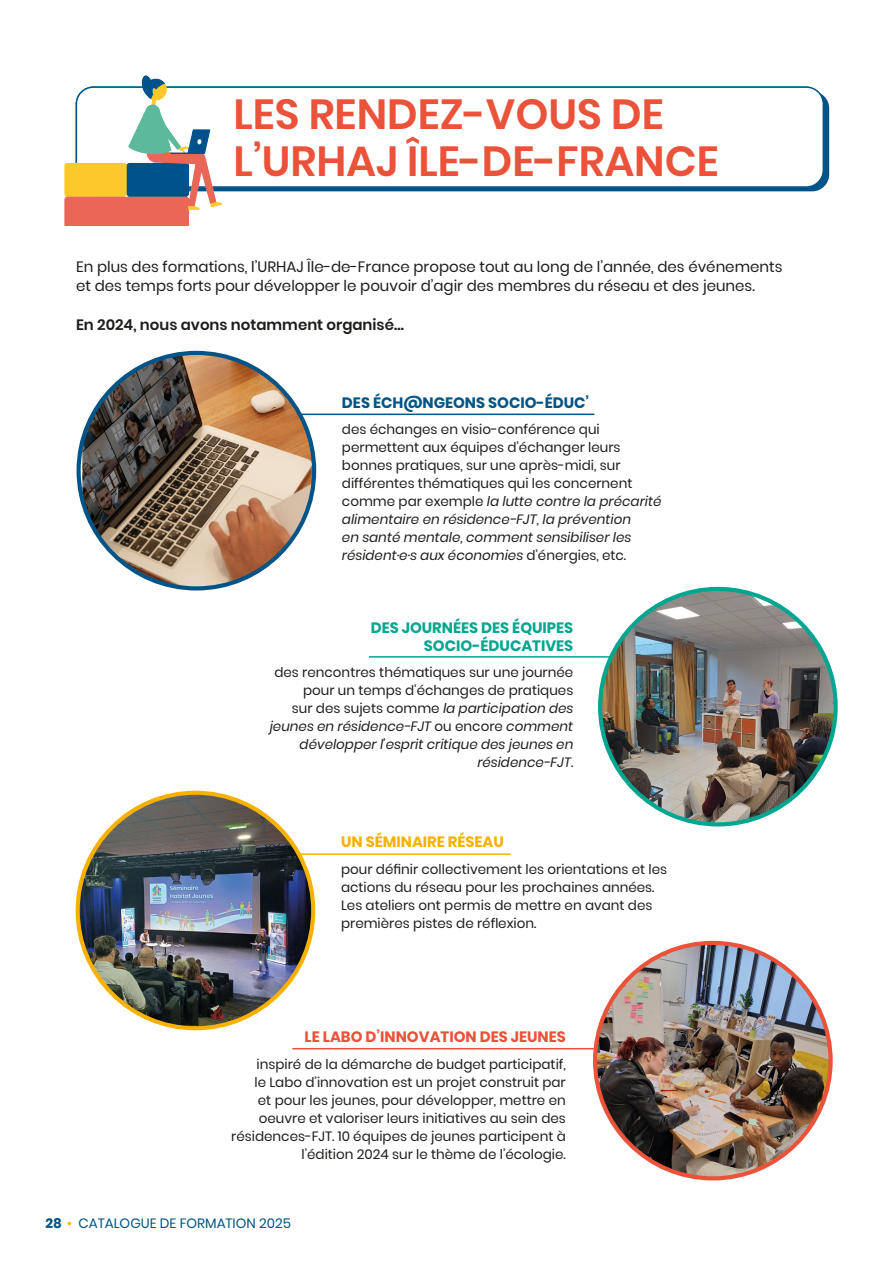
<style>
.page{position:relative;width:893px;height:1263px;background:#fff}
.page>*{position:absolute;margin:0;border:0;box-sizing:border-box;transform-origin:0 0}
.TITRE{font:600 42px/46.5px "Poppins";color:#ea523a}
.t1{font:15px/19.5px "Poppins";color:#1d1d1b}
.t2{font:700 15px/18px "Poppins";color:#00a68f;text-align:right}
.t3{font:600 15px "Poppins";color:#1d1d1b}
.t4{font:700 15px "Poppins";color:#ea523a}
.t5{font:700 15px "Poppins";color:#005487}
.t6{font:700 15px "Poppins";color:#f9b100}
.t7{font:13.5px/18px "Poppins";color:#1d1d1b}
.t8{font:italic 13.5px/18px "Poppins";color:#1d1d1b;text-align:right}
.t9{font:13.5px "Poppins";color:#005487}
.s1{font-style:italic}
.s2{font-style:normal}
.s3{font-weight:700}
.s4{color:#f9b100}
</style>
<div class="page">
<img style="left:78px;top:793px;width:235px;height:235px;border-radius:118px">
<hr style="left:299px;top:853px;width:212px;height:2px;background:#f9b100">
<img style="left:595px;top:943px;width:236px;height:235px;border-radius:118px">
<hr style="left:292px;top:1048px;width:304px;height:1px;background:#ea523a">
<div style="left:82px;top:91px;width:747px;height:100px;background:#005487;border-radius:17px"></div>
<div style="left:76px;top:87px;width:747px;height:100px;background:#fff;border-radius:17px"></div>
<div style="left:76px;top:86px;width:748px;height:102px;border:2px solid #005487;border-radius:17px"></div>
<img style="left:64px;top:75px;width:167px;height:150px">
<img style="left:600px;top:589px;width:236px;height:235px;border-radius:116px">
<hr style="left:369px;top:656px;width:243px;height:2px;background:#00a68f">
<img style="left:82px;top:353px;width:232px;height:235px">
<hr style="left:300px;top:414px;width:294px;height:1px;background:#005487">
<p class="TITRE" style="left:233px;top:91px;width:487px">LES RENDEZ-VOUS DE<br>L’URHAJ ÎLE-DE-FRANCE</p>
<p class="t1" style="left:76px;top:257px;width:708px">En plus des formations, l’URHAJ Île-de-France propose tout au long de l’année, des événements et des temps forts pour développer le pouvoir d’agir des membres du réseau et des jeunes.</p>
<p class="t3" style="left:76px;top:316px;width:329px">En 2024, nous avons notamment organisé…</p>
<p class="t5" style="left:342px;top:394px;width:249px">DES ÉCH@NGEONS SOCIO-ÉDUC’</p>
<p class="t7" style="left:342px;top:420px;width:321px">des échanges en visio-conférence qui permettent aux équipes d’échanger leurs bonnes pratiques, sur une après-midi, sur différentes thématiques qui les concernent comme par exemple <span class="s1">la lutte contre la précarité alimentaire en résidence-FJT, la prévention<br>en santé mentale, comment sensibiliser les résident·e·s aux économies</span> d’énergies, etc.</p>
<p class="t2" style="left:371px;top:619px;width:204px">DES JOURNÉES DES ÉQUIPES<br>SOCIO-ÉDUCATIVES</p>
<p class="t8" style="left:270px;top:664px;width:305px"><span class="s2">des rencontres thématiques sur une journée pour un temps d’échanges de pratiques<br>sur des sujets comme</span> la participation des jeunes en résidence-FJT <span class="s2">ou encore</span> comment développer l’esprit critique des jeunes en résidence-FJT<span class="s2">.</span></p>
<p class="t6" style="left:341px;top:833px;width:164px">UN SÉMINAIRE RÉSEAU</p>
<p class="t7" style="left:341px;top:860px;width:328px">pour définir collectivement les orientations et les actions du réseau pour les prochaines années.<br>Les ateliers ont permis de mettre en avant des premières pistes de réflexion.</p>
<p class="t4" style="left:305px;top:1028px;width:263px">LE LABO D’INNOVATION DES JEUNES</p>
<p class="t7" style="left:231px;top:1055px;width:336px;text-align:right">inspiré de la démarche de budget participatif,<br>le Labo d’innovation est un projet construit par<br>et pour les jeunes, pour développer, mettre en oeuvre et valoriser leurs initiatives au sein des résidences-FJT. 10 équipes de jeunes participent à l’édition 2024 sur le thème de l’écologie.</p>
<p class="t9" style="left:45px;top:1215px;width:247px"><span class="s3">28</span> <span class="s4">•</span> CATALOGUE DE FORMATION 2025</p>
</div>
